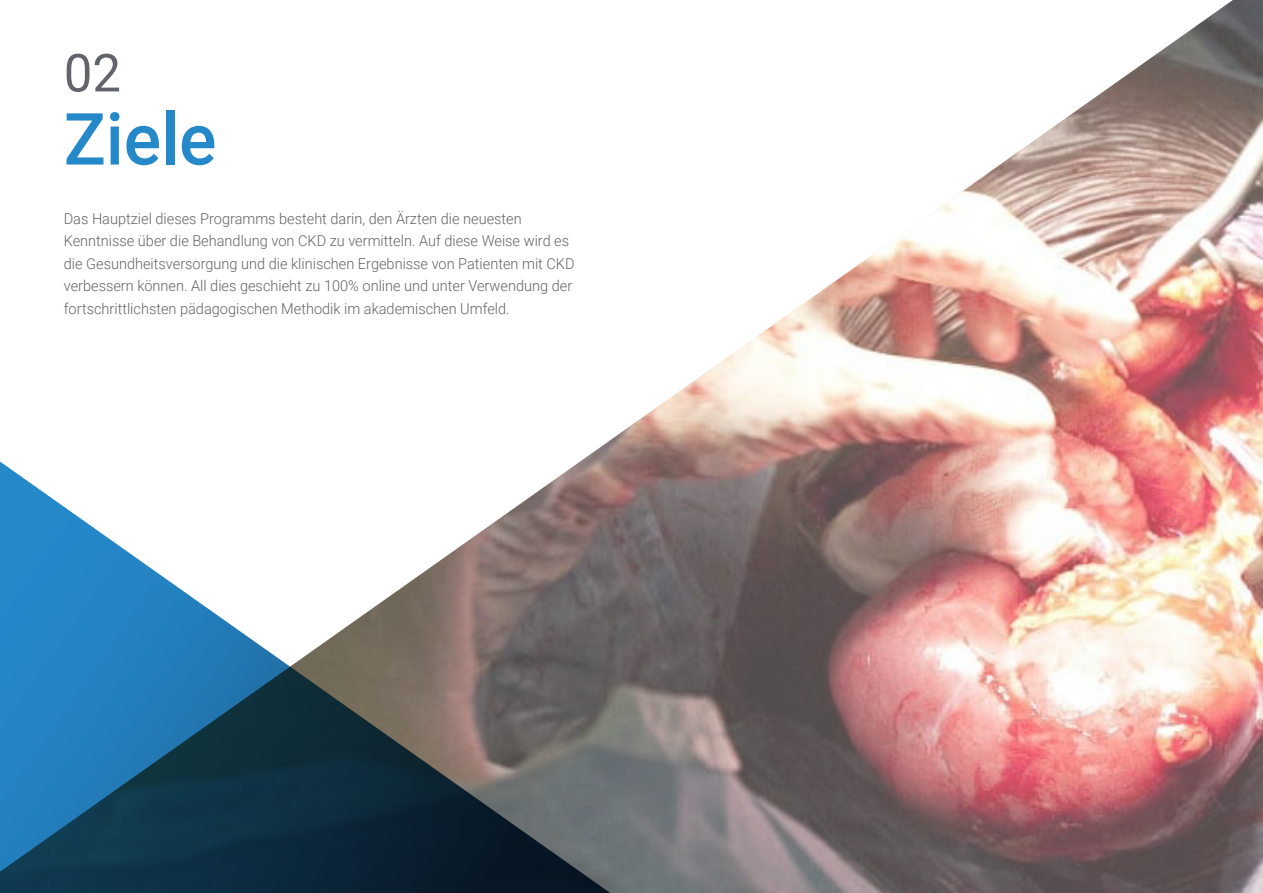
<style>
.page{position:relative;width:1263px;height:893px;background:#fff}
.page>*{position:absolute;margin:0;border:0;box-sizing:border-box;transform-origin:0 0}
.t1{font:500 72px "Roboto";color:#2488c9}
.t2{font:52.5px "Roboto";color:#61646a}
.t3{font:300 15px/22.5px "Roboto";color:#61646a}
</style>
<div class="page">
<img style="left:602px;top:0;width:661px;height:893px">
<svg style="left:0;top:446px;width:640px;height:447px"></svg>
<h2 class="t2" style="left:64px;top:36px;width:59px">02</h2>
<h1 class="t1" style="left:64px;top:89px;width:154px">Ziele</h1>
<p class="t3" style="left:64px;top:207px;width:512px">Das Hauptziel dieses Programms besteht darin, den Ärzten die neuesten Kenntnisse über die Behandlung von CKD zu vermitteln. Auf diese Weise wird es die Gesundheitsversorgung und die klinischen Ergebnisse von Patienten mit CKD verbessern können. All dies geschieht zu 100% online und unter Verwendung der fortschrittlichsten pädagogischen Methodik im akademischen Umfeld.</p>
</div>
